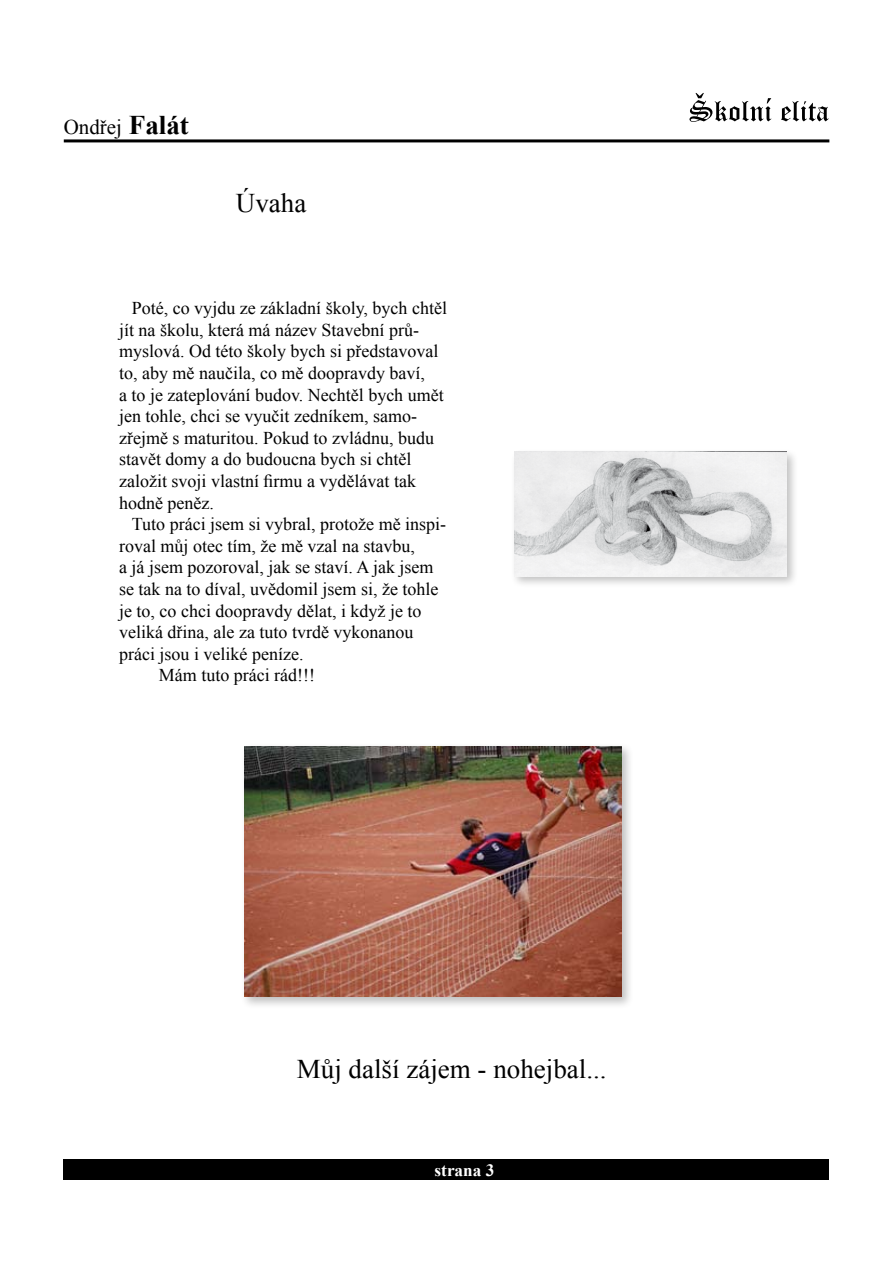
<style>
.page{position:relative;width:893px;height:1263px;background:#fff}
.page>*{position:absolute;margin:0;border:0;box-sizing:border-box;transform-origin:0 0}
.t1{font:27px "Times New Roman";color:#000}
.t2{font:21px "Times New Roman";color:#000}
.t3{font:18px/21.6px "Times New Roman";color:#000}
.t4{font:700 17.25px "Times New Roman";color:#fff}
.s1{font-weight:700;font-size:27px}
</style>
<div class="page">
<div style="left:64px;top:1159px;width:765px;height:21px;background:#000"></div>
<svg style="left:689px;top:93px;width:140px;height:29px"></svg>
<hr style="left:64px;top:139px;width:765px;height:3px;background:#000">
<div style="left:511px;top:448px;width:294px;height:147px;background:#000;opacity:.25"></div>
<img style="left:515px;top:452px;width:272px;height:124px">
<div style="left:241px;top:742px;width:399px;height:275px;background:#000;opacity:.25"></div>
<img style="left:245px;top:746px;width:377px;height:250px">
<p class="t2" style="left:64px;top:113px;width:127px">Ondřej <span class="s1">Falát</span></p>
<h1 class="t1" style="left:236px;top:184px;width:72px">Úvaha</h1>
<p class="t3" style="left:119px;top:297px;width:330px;text-indent:13px">Poté, co vyjdu ze základní školy, bych chtěl jít na školu, která má název Stavební prů&shy;myslová. Od této školy bych si představoval to, aby mě naučila, co mě doopravdy baví,<br>a to je zateplování budov. Nechtěl bych umět jen tohle, chci se vyučit zedníkem, samo&shy;zřejmě s maturitou. Pokud to zvládnu, budu stavět domy a do budoucna bych si chtěl založit svoji vlastní firmu a vydělávat tak hodně peněz.</p>
<p class="t3" style="left:132px;top:513px;width:316px">Tuto práci jsem si vybral, protože mě inspi-</p>
<p class="t3" style="left:119px;top:535px;width:297px">roval můj otec tím, že mě vzal na stavbu,</p>
<p class="t3" style="left:119px;top:556px;width:316px">a já jsem pozoroval, jak se staví. A jak jsem</p>
<p class="t3" style="left:119px;top:578px;width:321px">se tak na to díval, uvědomil jsem si, že tohle</p>
<p class="t3" style="left:119px;top:599px;width:304px">je to, co chci doopravdy dělat, i když je to</p>
<p class="t3" style="left:119px;top:621px;width:296px">veliká dřina, ale za tuto tvrdě vykonanou</p>
<p class="t3" style="left:119px;top:643px;width:186px">práci jsou i veliké peníze.</p>
<p class="t3" style="left:159px;top:664px;width:158px">Mám tuto práci rád!!!</p>
<h1 class="t1" style="left:297px;top:1050px;width:311px">Můj další zájem - nohejbal...</h1>
<p class="t4" style="left:435px;top:1158px;width:61px">strana 3</p>
</div>
